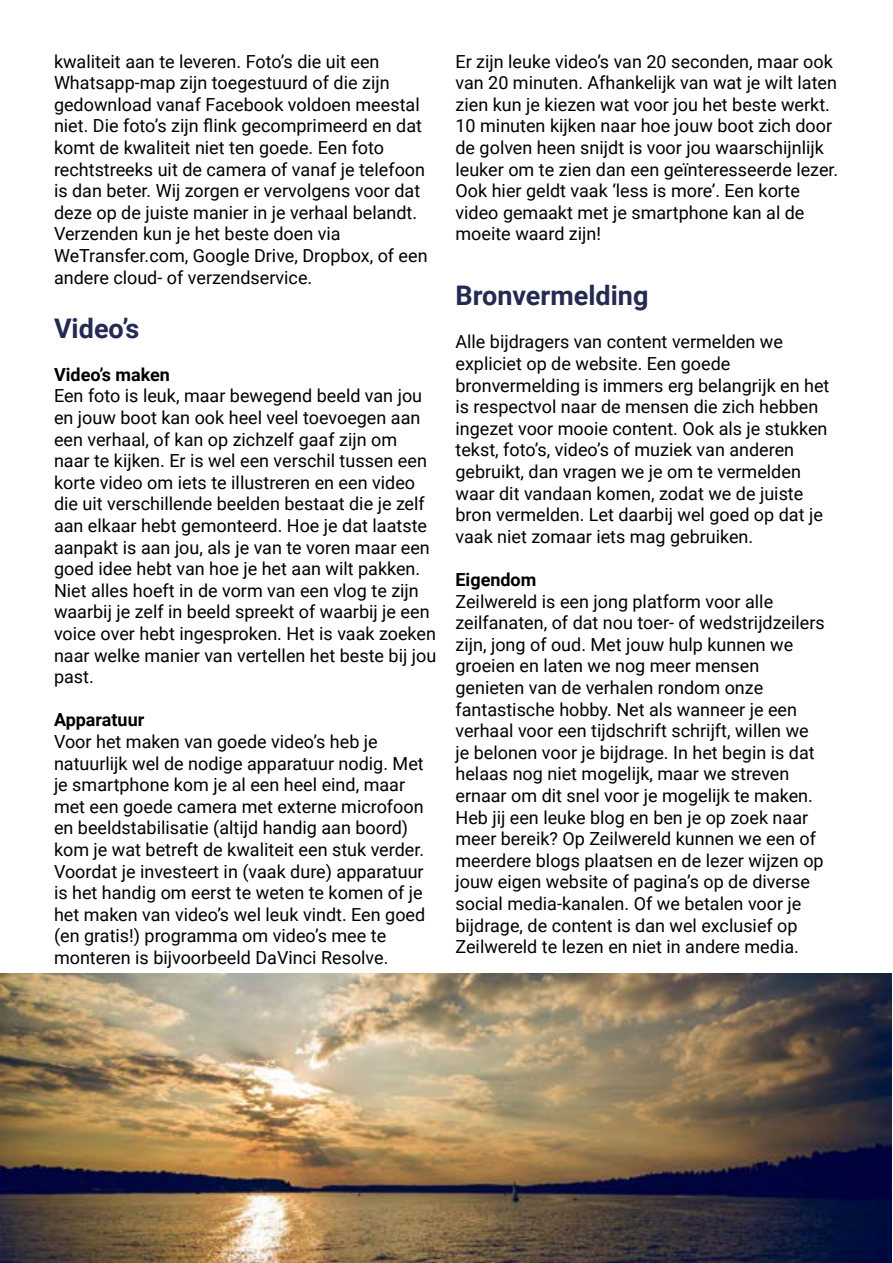
<style>
.page{position:relative;width:893px;height:1263px;background:#fff}
.page>*{position:absolute;margin:0;border:0;box-sizing:border-box;transform-origin:0 0}
.t1{font:700 27px "Roboto";color:#242a51}
.t2{font:18px/21.6px "Roboto";color:#000}
.t3{font:700 18px "Roboto";color:#000}
</style>
<div class="page">
<img style="left:0;top:974px;width:892px;height:289px">
<p class="t2" style="left:54px;top:50px;width:375px">kwaliteit aan te leveren. Foto’s die uit een Whatsapp-map zijn toegestuurd of die zijn gedownload vanaf Facebook voldoen meestal niet. Die foto’s zijn flink gecomprimeerd en dat komt de kwaliteit niet ten goede. Een foto rechtstreeks uit de camera of vanaf je telefoon is dan beter. Wij zorgen er vervolgens voor dat deze op de juiste manier in je verhaal belandt.<br>Verzenden kun je het beste doen via WeTransfer.com, Google Drive, Dropbox, of een andere cloud- of verzendservice.</p>
<h1 class="t1" style="left:54px;top:309px;width:87px">Video’s</h1>
<p class="t3" style="left:54px;top:362px;width:117px">Video’s maken</p>
<p class="t2" style="left:54px;top:384px;width:384px">Een foto is leuk, maar bewegend beeld van jou en jouw boot kan ook heel veel toevoegen aan een verhaal, of kan op zichzelf gaaf zijn om naar te kijken. Er is wel een verschil tussen een korte video om iets te illustreren en een video die uit verschillende beelden bestaat die je zelf aan elkaar hebt gemonteerd. Hoe je dat laatste aanpakt is aan jou, als je van te voren maar een goed idee hebt van hoe je het aan wilt pakken.<br>Niet alles hoeft in de vorm van een vlog te zijn waarbij je zelf in beeld spreekt of waarbij je een voice over hebt ingesproken. Het is vaak zoeken naar welke manier van vertellen het beste bij jou past.</p>
<p class="t3" style="left:54px;top:707px;width:92px">Apparatuur</p>
<p class="t2" style="left:54px;top:730px;width:373px">Voor het maken van goede video’s heb je natuurlijk wel de nodige apparatuur nodig. Met je smartphone kom je al een heel eind, maar met een goede camera met externe microfoon en beeldstabilisatie (altijd handig aan boord) kom je wat betreft de kwaliteit een stuk verder.<br>Voordat je investeert in (vaak dure) apparatuur is het handig om eerst te weten te komen of je het maken van video’s wel leuk vindt. Een goed (en gratis!) programma om video’s mee te monteren is bijvoorbeeld DaVinci Resolve.</p>
<p class="t2" style="left:455px;top:50px;width:384px">Er zijn leuke video’s van 20 seconden, maar ook van 20 minuten. Afhankelijk van wat je wilt laten zien kun je kiezen wat voor jou het beste werkt.<br>10 minuten kijken naar hoe jouw boot zich door de golven heen snijdt is voor jou waarschijnlijk leuker om te zien dan een geïnteresseerde lezer.<br>Ook hier geldt vaak ‘less is more’. Een korte video gemaakt met je smartphone kan al de moeite waard zijn!</p>
<h1 class="t1" style="left:455px;top:277px;width:194px">Bronvermelding</h1>
<p class="t2" style="left:455px;top:330px;width:376px">Alle bijdragers van content vermelden we expliciet op de website. Een goede bronvermelding is immers erg belangrijk en het is respectvol naar de mensen die zich hebben ingezet voor mooie content. Ook als je stukken tekst, foto’s, video’s of muziek van anderen gebruikt, dan vragen we je om te vermelden waar dit vandaan komen, zodat we de juiste bron vermelden. Let daarbij wel goed op dat je vaak niet zomaar iets mag gebruiken.</p>
<p class="t3" style="left:455px;top:567px;width:82px">Eigendom</p>
<p class="t2" style="left:455px;top:590px;width:371px">Zeilwereld is een jong platform voor alle zeilfanaten, of dat nou toer- of wedstrijdzeilers zijn, jong of oud. Met jouw hulp kunnen we groeien en laten we nog meer mensen genieten van de verhalen rondom onze fantastische hobby. Net als wanneer je een verhaal voor een tijdschrift schrijft, willen we je belonen voor je bijdrage. In het begin is dat helaas nog niet mogelijk, maar we streven ernaar om dit snel voor je mogelijk te maken.<br>Heb jij een leuke blog en ben je op zoek naar meer bereik? Op Zeilwereld kunnen we een of meerdere blogs plaatsen en de lezer wijzen op jouw eigen website of pagina’s op de diverse social media-kanalen. Of we betalen voor je bijdrage, de content is dan wel exclusief op Zeilwereld te lezen en niet in andere media.</p>
</div>
